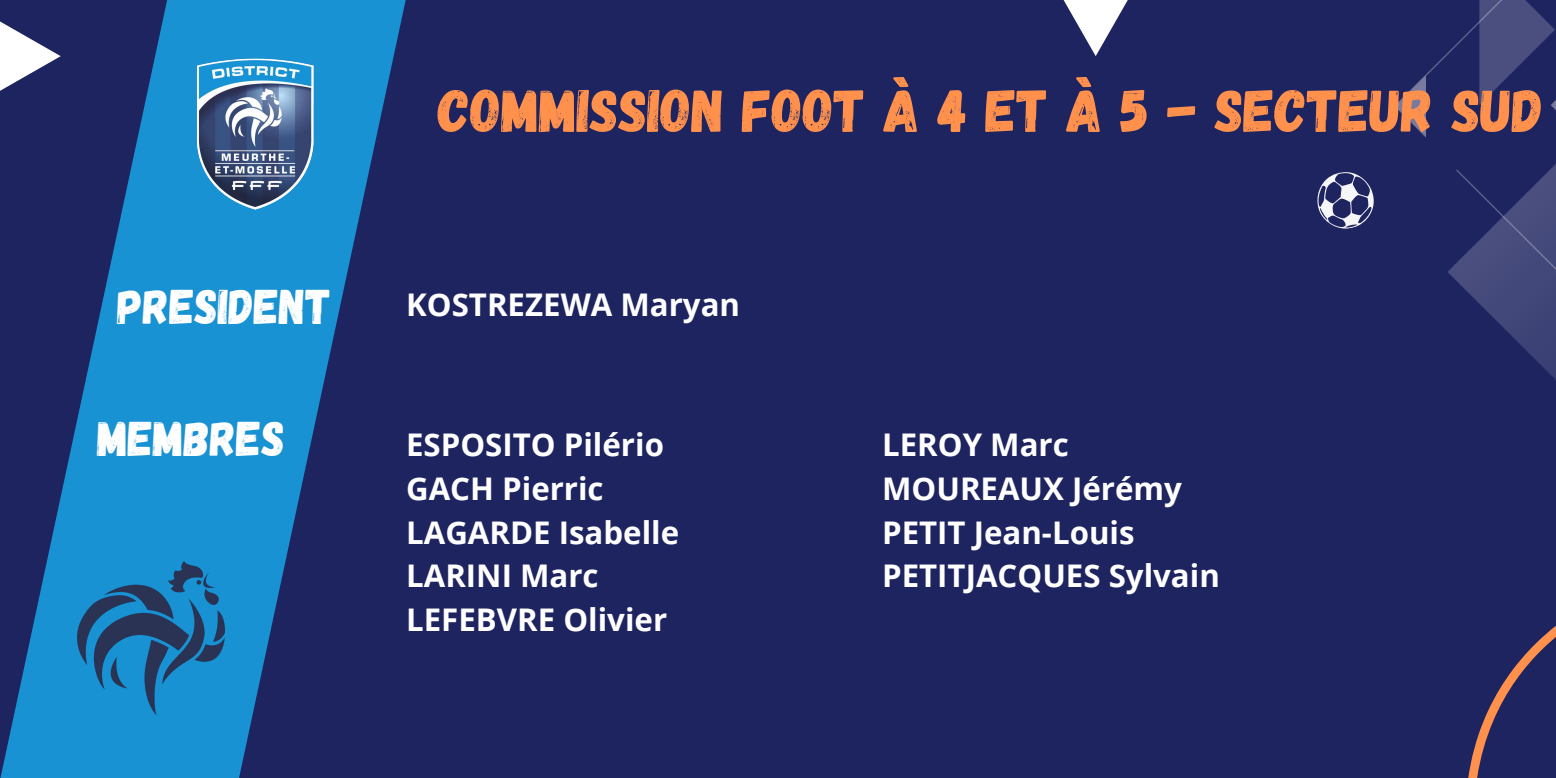
<style>
.page{position:relative;width:1556px;height:778px;background:#fff}
.page>*{position:absolute;margin:0;border:0;box-sizing:border-box;transform-origin:0 0}
.t1{font:60px "Gagalin";color:#ff914d}
.t2{font:48.6px "Gagalin";color:#fff}
.t3{font:700 31.2px "Open Sans";color:#fff}
</style>
<div class="page">
<div style="left:0;top:0;width:1555px;height:778px;background:#1e2460"></div>
<svg style="left:0;top:0;width:406px;height:778px;fill:#1992d4"></svg>
<img style="left:191px;top:56px;width:129px;height:155px">
<svg style="left:1468px;top:626px;width:87px;height:152px"></svg>
<img style="left:1394px;top:0;width:161px;height:379px">
<svg style="left:1317px;top:172px;width:57px;height:57px"></svg>
<svg style="left:0;top:21px;width:61px;height:70px"></svg>
<svg style="left:1063px;top:0;width:65px;height:56px"></svg>
<img style="left:78px;top:562px;width:146px;height:152px">
<p class="t2" style="left:117px;top:275px;width:215px">PRESIDENT</p>
<p class="t2" style="left:97px;top:407px;width:189px">MEMBRES</p>
<p class="t1" style="left:438px;top:72px;width:1106px">COMMISSION FOOT À 4 ET À 5 - SECTEUR SUD</p>
<p class="t3" style="left:406px;top:283px;width:335px">KOSTREZEWA Maryan</p>
<p class="t3" style="left:406px;top:423px;width:259px">ESPOSITO Pilério</p>
<p class="t3" style="left:406px;top:466px;width:199px">GACH Pierric</p>
<p class="t3" style="left:406px;top:510px;width:274px">LAGARDE Isabelle</p>
<p class="t3" style="left:406px;top:554px;width:194px">LARINI Marc</p>
<p class="t3" style="left:406px;top:597px;width:262px">LEFEBVRE Olivier</p>
<p class="t3" style="left:882px;top:423px;width:188px">LEROY Marc</p>
<p class="t3" style="left:882px;top:466px;width:301px">MOUREAUX Jérémy</p>
<p class="t3" style="left:882px;top:510px;width:254px">PETIT Jean-Louis</p>
<p class="t3" style="left:882px;top:554px;width:339px">PETITJACQUES Sylvain</p>
</div>
